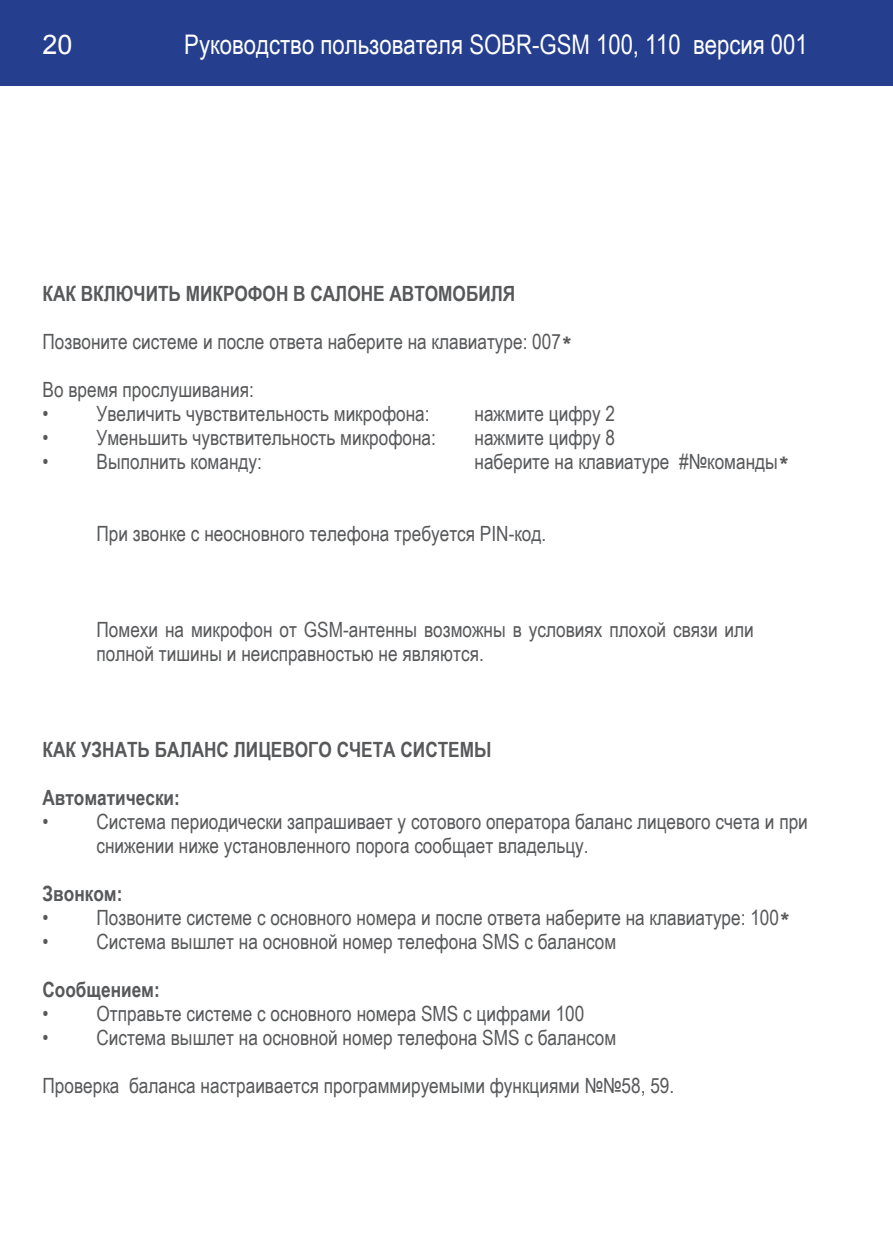
<style>
.page{position:relative;width:893px;height:1259px;background:#fff}
.page>*{position:absolute;margin:0;border:0;box-sizing:border-box;transform-origin:0 0}
.t1{font:27px "Arial Narrow";color:#fff}
.t2{font:27px "Arial";color:#fff}
.t3{font:21px/24px "Arial Narrow";color:#57585a}
.t4{font:700 21px "Arial Narrow";color:#57585a}
.s1{font-family:"Arial";font-weight:900}
</style>
<div class="page">
<div style="left:0;top:0;width:893px;height:85px;background:#253f8e"></div>
<p class="t2" style="left:43px;top:27px;width:32px">20</p>
<p class="t1" style="left:184px;top:24px;width:625px">Руководство пользователя SOBR-GSM 100, 110 версия 001</p>
<p class="t4" style="left:43px;top:278px;width:474px">Как включить микрофон в салоне автомобиля</p>
<p class="t3" style="left:43px;top:329px;width:532px">Позвоните системе и после ответа наберите на клавиатуре: 007<span class="s1">*</span></p>
<p class="t3" style="left:43px;top:377px;width:213px">Во время прослушивания:</p>
<p class="t3" style="left:43px;top:401px;width:389px">• Увеличить чувствительность микрофона:</p>
<p class="t3" style="left:475px;top:401px;width:142px">нажмите цифру 2</p>
<p class="t3" style="left:43px;top:425px;width:395px">• Уменьшить чувствительность микрофона:</p>
<p class="t3" style="left:475px;top:425px;width:142px">нажмите цифру 8</p>
<p class="t3" style="left:43px;top:449px;width:221px">• Выполнить команду:</p>
<p class="t3" style="left:475px;top:449px;width:317px">наберите на клавиатуре #№команды<span class="s1">*</span></p>
<p class="t3" style="left:97px;top:521px;width:451px">При звонке с неосновного телефона требуется PIN-код.</p>
<p class="t3" style="left:97px;top:617px;width:659px">Помехи на микрофон от GSM-антенны возможны в условиях плохой связи или полной тишины и неисправностью не являются.</p>
<p class="t4" style="left:43px;top:734px;width:450px">Как узнать баланс лицевого счета системы</p>
<p class="t4" style="left:43px;top:782px;width:139px">Автоматически:</p>
<p class="t3" style="left:97px;top:809px;width:713px;text-indent:-54px">• Система периодически запрашивает у сотового оператора баланс лицевого счета и при снижении ниже установленного порога сообщает владельцу.</p>
<p class="t4" style="left:43px;top:878px;width:81px">Звонком:</p>
<p class="t3" style="left:43px;top:905px;width:750px">• Позвоните системе с основного номера и после ответа наберите на клавиатуре: 100<span class="s1">*</span></p>
<p class="t3" style="left:42px;top:929px;width:575px">• Система вышлет на основной номер телефона SMS с балансом</p>
<p class="t4" style="left:42px;top:974px;width:119px">Сообщением:</p>
<p class="t3" style="left:42px;top:1001px;width:543px">• Отправьте системе с основного номера SMS с цифрами 100</p>
<p class="t3" style="left:42px;top:1025px;width:575px">• Система вышлет на основной номер телефона SMS с балансом</p>
<p class="t3" style="left:42px;top:1073px;width:633px">Проверка баланса настраивается программируемыми функциями №№58, 59.</p>
</div>
